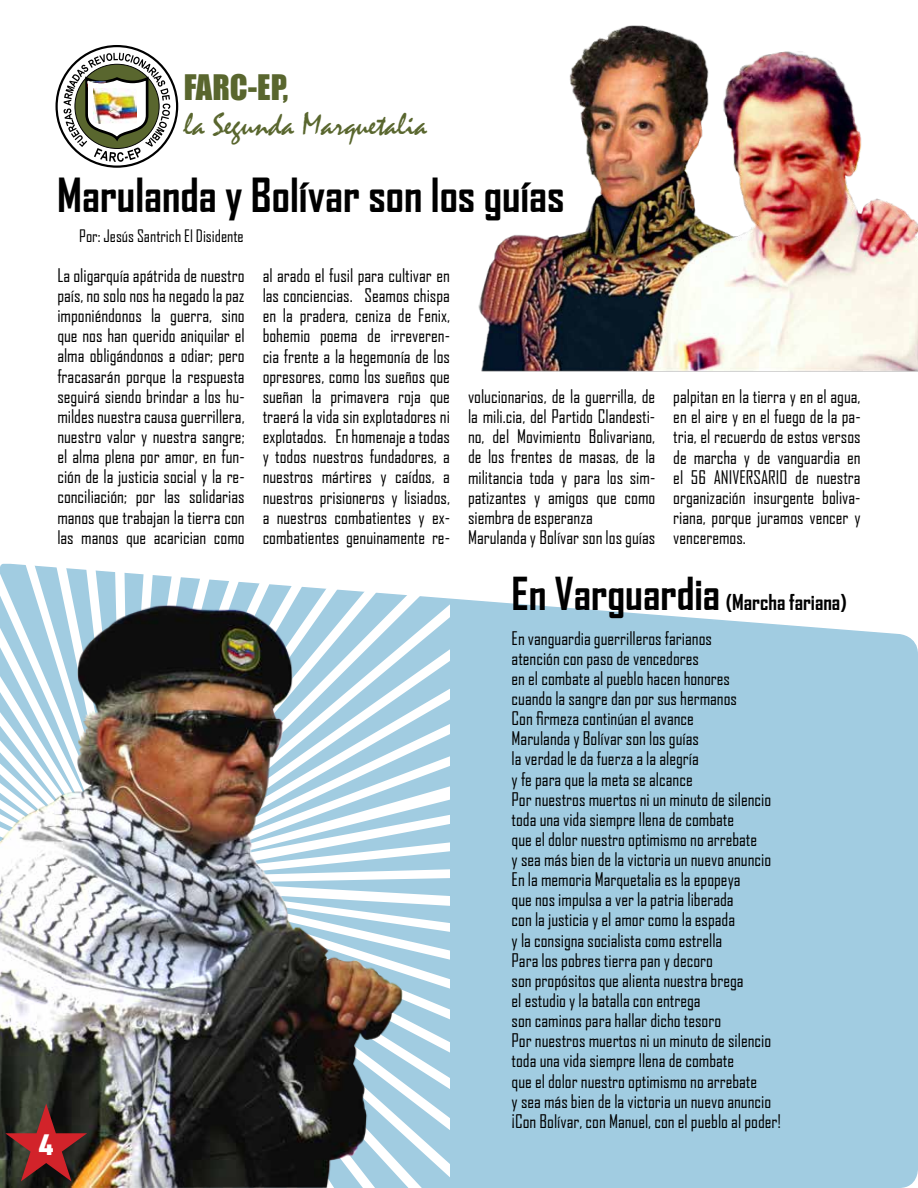
<style>
.page{position:relative;width:918px;height:1188px;background:#fff}
.page>*{position:absolute;margin:0;border:0;box-sizing:border-box;transform-origin:0 0}
.t1{font:700 45px "Agency FB";color:#000}
.t2{font:32.25px "Mistral";color:#59662e}
.t3{font:32.25px "Impact";color:#59662e}
.t4{font:900 27px "Agency FB";color:#fff}
.t5{font:700 21px "Agency FB";color:#000}
.t6{font:18px/20.1px "Agency FB";color:#000;text-align:justify}
.t7{font:16.5px "Agency FB";color:#000}
.s1{font-size:43.5px}
</style>
<div class="page">
<svg style="left:56px;top:45px;width:122px;height:123px"></svg>
<div style="left:450px;top:598px;width:468px;height:590px;background:#a1cce1"></div>
<svg style="left:0;top:563px;width:450px;height:625px;fill:#a1cce1"></svg>
<img style="left:0;top:572px;width:417px;height:616px">
<svg style="left:5px;top:1104px;width:82px;height:77px;background:#612823"></svg>
<img style="left:478px;top:25px;width:440px;height:347px">
<h2 class="t3" style="left:184px;top:63px;width:106px">FARC-EP,</h2>
<h2 class="t2" style="left:184px;top:106px;width:245px">la Segunda Marquetalia</h2>
<h1 class="t1" style="left:57px;top:167px;width:509px">Marulanda y Bolívar son los guías</h1>
<p class="t7" style="left:79px;top:225px;width:166px">Por: Jesús Santrich El Disidente</p>
<p class="t6" style="left:57px;top:265px;width:189px">La oligarquía apátrida de nuestro país, no solo nos ha negado la paz imponiéndonos la guerra, sino que nos han querido aniquilar el alma obligándonos a odiar; pero fracasarán porque la respuesta seguirá siendo brindar a los hu&shy;mildes nuestra causa guerrillera, nuestro valor y nuestra sangre; el alma plena por amor, en fun&shy;ción de la justicia social y la re&shy;conciliación; por las solidarias manos que trabajan la tierra con las manos que acarician como</p>
<p class="t6" style="left:263px;top:265px;width:189px">al arado el fusil para cultivar en las conciencias. Seamos chispa en la pradera, ceniza de Fenix, bohemio poema de irreveren&shy;cia frente a la hegemonía de los opresores, como los sueños que sueñan la primavera roja que traerá la vida sin explotadores ni explotados. En homenaje a todas y todos nuestros fundadores, a nuestros mártires y caídos, a nuestros prisioneros y lisiados, a nuestros combatientes y ex&shy;combatientes genuinamente re-</p>
<p class="t6" style="left:468px;top:386px;width:189px;text-align:left">volucionarios, de la guerrilla, de la mili.cia, del Partido Clandesti&shy;no, del Movimiento Bolivariano, de los frentes de masas, de la militancia toda y para los sim&shy;patizantes y amigos que como siembra de esperanza<br>Marulanda y Bolívar son los guías</p>
<p class="t6" style="left:673px;top:386px;width:189px">palpitan en la tierra y en el agua, en el aire y en el fuego de la pa&shy;tria, el recuerdo de estos versos de marcha y de vanguardia en el 56 ANIVERSARIO de nuestra organización insurgente boliva&shy;riana, porque juramos vencer y venceremos.</p>
<p class="t5" style="left:512px;top:589px;width:337px"><span class="s1">En Varguardia</span> (Marcha fariana)</p>
<h3 class="t4" style="left:39px;top:1130px;width:16px">4</h3>
<p class="t6" style="left:512px;top:627px;width:271px;text-align:left">En vanguardia guerrilleros farianos<br>atención con paso de vencedores<br>en el combate al pueblo hacen honores<br>cuando la sangre dan por sus hermanos<br>Con firmeza continúan el avance<br>Marulanda y Bolívar son los guías<br>la verdad le da fuerza a la alegría<br>y fe para que la meta se alcance<br>Por nuestros muertos ni un minuto de silencio toda una vida siempre llena de combate<br>que el dolor nuestro optimismo no arrebate<br>y sea más bien de la victoria un nuevo anuncio En la memoria Marquetalia es la epopeya<br>que nos impulsa a ver la patria liberada<br>con la justicia y el amor como la espada<br>y la consigna socialista como estrella<br>Para los pobres tierra pan y decoro<br>son propósitos que alienta nuestra brega<br>el estudio y la batalla con entrega<br>son caminos para hallar dicho tesoro<br>Por nuestros muertos ni un minuto de silencio toda una vida siempre llena de combate<br>que el dolor nuestro optimismo no arrebate<br>y sea más bien de la victoria un nuevo anuncio ¡Con Bolívar, con Manuel, con el pueblo al poder!</p>
</div>
